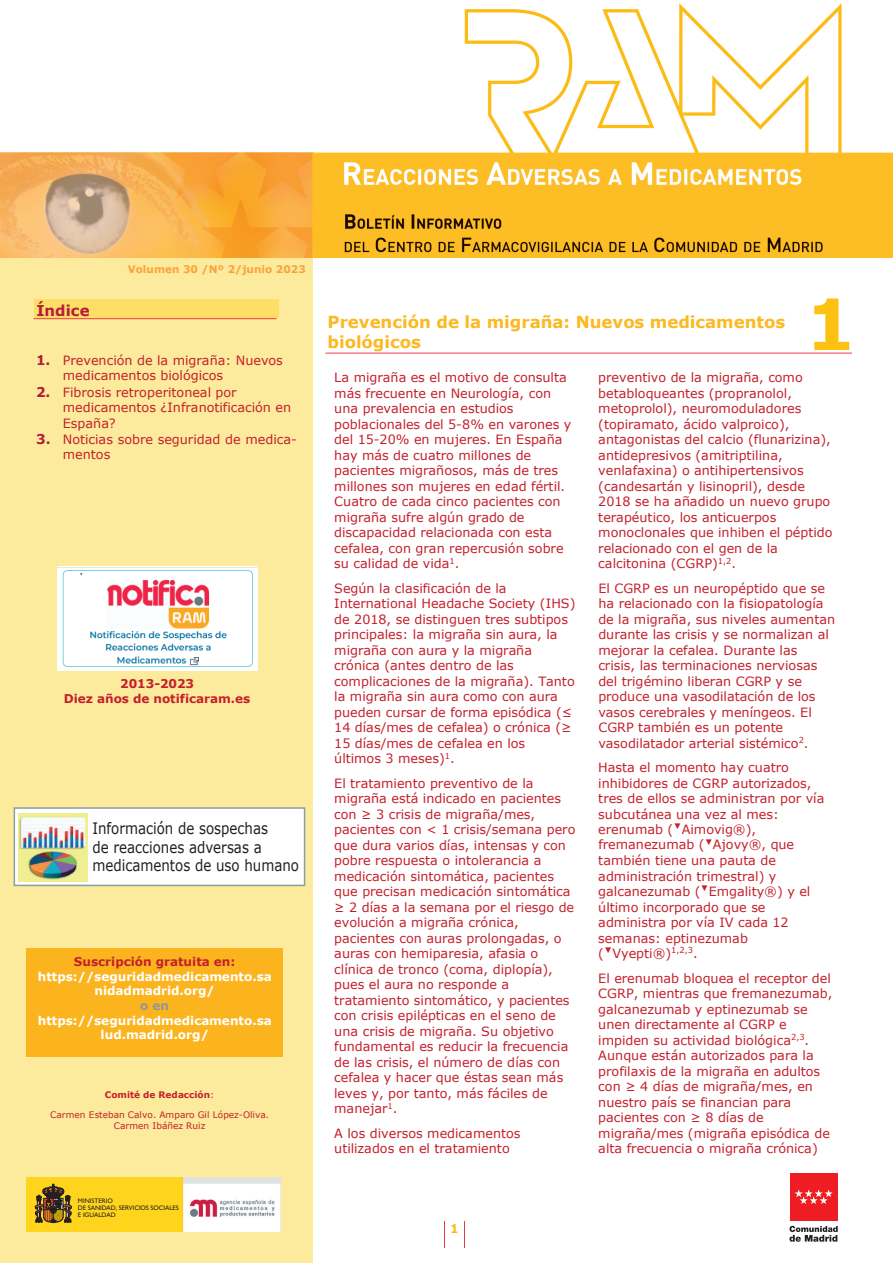
<style>
.page{position:relative;width:893px;height:1263px;background:#fff}
.page>*{position:absolute;margin:0;border:0;box-sizing:border-box;transform-origin:0 0}
.t1{font:700 72px "Verdana";color:#fdc111}
.t2{font:700 16.5px/20px "Verdana";color:#fcb922}
.t3{font:15.75px/18.9px "Verdana";color:#231f20;scale:.85 1}
.t4{font:700 15px "Verdana";color:#b31d3d}
.t5{font:12.75px/15.5px "Verdana";color:#c4202b}
.t6{font:700 12px/14.5px "Verdana";letter-spacing:-.005em;color:#fff;text-align:center}
.t7{font:700 12px/14.4px "Verdana";letter-spacing:-.005em;color:#c4202b;text-align:center}
.t8{font:700 12px "Verdana";color:#939598}
.t9{font:700 12px "Verdana";color:#f9bd14}
.t10{font:700 10.5px "Verdana";letter-spacing:.005em;color:#f9a33c}
.t11{font:9px/10.8px "Verdana";color:#c4202b;text-align:center}
.t12{font:700 9px "Verdana";letter-spacing:-.005em;color:#c4202b}
.t13{font:6.6px/7.2px "Gill Sans";letter-spacing:-.01em;color:#231f20}
.s1{font-weight:700;font-size:13.5px;color:#b31d3d}
.s2{font-weight:400}
</style>
<div class="page">
<div style="left:0;top:258px;width:313px;height:1005px;background:#fcea9d"></div>
<img style="left:0;top:3px;width:893px;height:255px">
<div style="left:790px;top:1173px;width:47px;height:48px;background:#ee1d23"></div>
<svg style="left:795px;top:1189px;width:38px;height:15px"></svg>
<svg style="left:789px;top:1226px;width:49px;height:16px"></svg>
<div style="left:26px;top:1177px;width:157px;height:55px;background:#fed41d"></div>
<img style="left:183px;top:1177px;width:97px;height:55px">
<svg style="left:35px;top:1184px;width:37px;height:39px"></svg>
<img style="left:0;top:161px;width:314px;height:86px">
<img style="left:57px;top:567px;width:201px;height:103px">
<div style="left:34px;top:299px;width:245px;height:19px;background:#ffde65"></div>
<hr style="left:34px;top:318px;width:243px;height:1px;background:#ee393c">
<svg style="left:464px;top:1221px;width:1px;height:26px"></svg>
<div style="left:27px;top:949px;width:256px;height:108px;background:#fcb41e"></div>
<hr style="left:325px;top:353px;width:527px;height:1px;background:#ee393c">
<div style="left:0;top:0;width:14px;height:28px;background:#fff"></div>
<div style="left:14px;top:807px;width:291px;height:79px;background:#fff;border:2px solid #8a9ea3"></div>
<img style="left:19px;top:813px;width:68px;height:68px">
<p class="t4" style="left:37px;top:300px;width:55px">Índice</p>
<p class="t10" style="left:128px;top:262px;width:180px">Volumen 30 /Nº 2/junio 2023</p>
<p class="t5" style="left:63px;top:352px;width:222px;text-indent:-27px"><span class="s1">1.</span> Prevención de la migraña: Nuevos medicamentos biológicos</p>
<p class="t5" style="left:63px;top:384px;width:230px;text-indent:-27px"><span class="s1">2.</span> Fibrosis retroperitoneal por medicamentos ¿Infranotificación en<br>España?</p>
<p class="t5" style="left:63px;top:431px;width:236px;text-indent:-27px"><span class="s1">3.</span> Noticias sobre seguridad de medica&shy;mentos</p>
<p class="t7" style="left:64px;top:676px;width:188px">2013-2023<br>Diez años de notificaram.es</p>
<p class="t3" style="left:92px;top:819px;width:244px">Información de sospechas<br>de reacciones adversas a medicamentos de uso humano</p>
<p class="t7" style="left:74px;top:954px;width:163px">Suscripción gratuita en:</p>
<p class="t6" style="left:38px;top:969px;width:235px">https://seguridadmedicamento.sa nidadmadrid.org/</p>
<p class="t8" style="left:140px;top:997px;width:30px">o en</p>
<p class="t6" style="left:38px;top:1013px;width:235px">https://seguridadmedicamento.sa lud.madrid.org/</p>
<p class="t12" style="left:105px;top:1088px;width:111px">Comité de Redacción<span class="s2">:</span></p>
<p class="t11" style="left:50px;top:1109px;width:220px">Carmen Esteban Calvo. Amparo Gil López-Oliva.<br>Carmen Ibáñez Ruiz</p>
<p class="t13" style="left:78px;top:1197px;width:102px">MINISTERIO<br>DE SANIDAD, SERVICIOS SOCIALES<br>E IGUALDAD</p>
<h1 class="t1" style="left:805px;top:268px;width:59px">11</h1>
<p class="t2" style="left:328px;top:312px;width:459px">Prevención de la migraña: Nuevos medicamentos biológicos</p>
<p class="t5" style="left:334px;top:370px;width:239px">La migraña es el motivo de consulta más frecuente en Neurología, con una prevalencia en estudios poblacionales del 5-8% en varones y del 15-20% en mujeres. En España hay más de cuatro millones de pacientes migrañosos, más de tres millones son mujeres en edad fértil.<br>Cuatro de cada cinco pacientes con migraña sufre algún grado de discapacidad relacionada con esta cefalea, con gran repercusión sobre su calidad de vida<sup>1</sup>.</p>
<p class="t5" style="left:334px;top:580px;width:243px">Según la clasificación de la<br>International Headache Society (IHS) de 2018, se distinguen tres subtipos principales: la migraña sin aura, la migraña con aura y la migraña crónica (antes dentro de las complicaciones de la migraña). Tanto la migraña sin aura como con aura pueden cursar de forma episódica (≤<br>14 días/mes de cefalea) o crónica (≥<br>15 días/mes de cefalea en los<br>últimos 3 meses)<sup>1</sup>.</p>
<p class="t5" style="left:334px;top:775px;width:243px">El tratamiento preventivo de la migraña está indicado en pacientes con ≥ 3 crisis de migraña/mes, pacientes con &lt; 1 crisis/semana pero que dura varios días, intensas y con pobre respuesta o intolerancia a medicación sintomática, pacientes que precisan medicación sintomática ≥ 2 días a la semana por el riesgo de evolución a migraña crónica, pacientes con auras prolongadas, o auras con hemiparesia, afasia o clínica de tronco (coma, diplopía), pues el aura no responde a tratamiento sintomático, y pacientes con crisis epilépticas en el seno de una crisis de migraña. Su objetivo fundamental es reducir la frecuencia de las crisis, el número de días con cefalea y hacer que éstas sean más leves y, por tanto, más fáciles de manejar<sup>1</sup>.</p>
<p class="t5" style="left:334px;top:1125px;width:188px">A los diversos medicamentos utilizados en el tratamiento</p>
<p class="t5" style="left:598px;top:370px;width:236px">preventivo de la migraña, como betabloqueantes (propranolol, metoprolol), neuromoduladores (topiramato, ácido valproico), antagonistas del calcio (flunarizina), antidepresivos (amitriptilina, venlafaxina) o antihipertensivos (candesartán y lisinopril), desde<br>2018 se ha añadido un nuevo grupo terapéutico, los anticuerpos monoclonales que inhiben el péptido relacionado con el gen de la calcitonina (CGRP)<sup>1,2</sup>.</p>
<p class="t5" style="left:598px;top:580px;width:238px">El CGRP es un neuropéptido que se ha relacionado con la fisiopatología de la migraña, sus niveles aumentan durante las crisis y se normalizan al mejorar la cefalea. Durante las crisis, las terminaciones nerviosas del trigémino liberan CGRP y se produce una vasodilatación de los vasos cerebrales y meníngeos. El CGRP también es un potente vasodilatador arterial sistémico<sup>2</sup>.</p>
<p class="t5" style="left:598px;top:760px;width:228px">Hasta el momento hay cuatro inhibidores de CGRP autorizados, tres de ellos se administran por vía subcutánea una vez al mes: erenumab (<sup>▼</sup>Aimovig®), fremanezumab (<sup>▼</sup>Ajovy®, que también tiene una pauta de administración trimestral) y galcanezumab (<sup>▼</sup>Emgality®) y el último incorporado que se administra por vía IV cada 12 semanas: eptinezumab (<sup>▼</sup>Vyepti®)<sup>1,2,3</sup>.</p>
<p class="t5" style="left:598px;top:970px;width:236px">El erenumab bloquea el receptor del<br>CGRP, mientras que fremanezumab, galcanezumab y eptinezumab se unen directamente al CGRP e impiden su actividad biológica<sup>2,3</sup>.<br>Aunque están autorizados para la profilaxis de la migraña en adultos con ≥ 4 días de migraña/mes, en nuestro país se financian para pacientes con ≥ 8 días de migraña/mes (migraña episódica de alta frecuencia o migraña crónica)</p>
<p class="t9" style="left:450px;top:1220px;width:10px">1</p>
</div>
